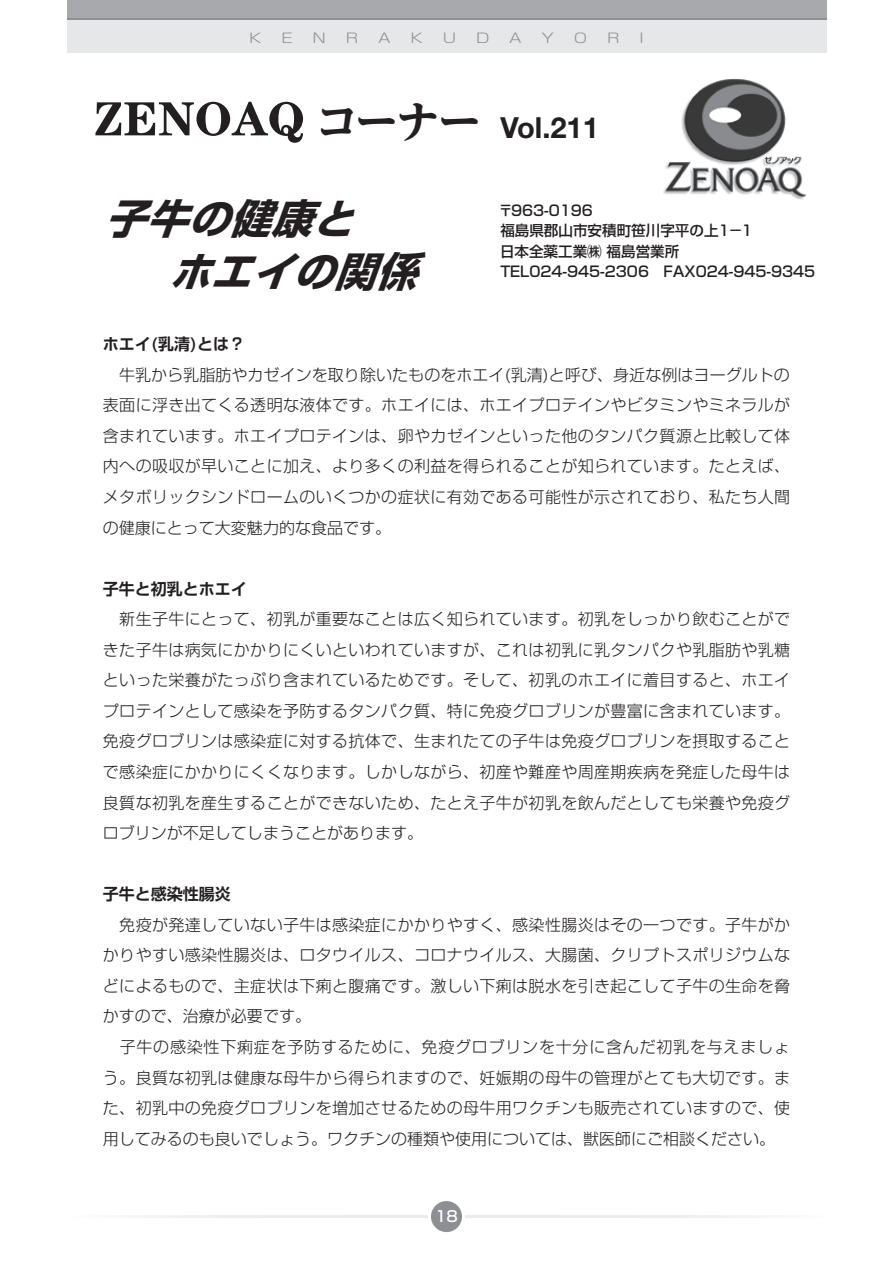
<style>
.page{position:relative;width:893px;height:1263px;background:#fff}
.page>*{position:absolute;margin:0;border:0;box-sizing:border-box;transform-origin:0 0}
.t1{font:800 43.65px "UD Reimin Pr 6 N";color:#231f20}
.t2{font:italic 700 40.8px/52.3px "Shin Go Pr 6 N";color:#231f20}
.t3{font:700 29.1px "Helvetica Neue LT Std";color:#231f20}
.t4{font:300 16.05px/30.6px "Shin Go Pr 6 N";letter-spacing:.025em;color:#231f20;text-align:justify}
.t5{font:700 16.05px "Shin Go Pr 6 N De";color:#231f20}
.t6{font:500 15px "Shin Go Pr 6 N";color:#fff}
.t7{font:500 14.55px/20.4px "Shin Go Pr 6 N";color:#231f20}
.t8{font:300 13.2px "Shin Go Pro";color:#8d8f92;scale:1.25 1}
</style>
<div class="page">
<div style="left:429px;top:1199px;width:34px;height:34px;background:#8d8f92;border-radius:50%"></div>
<div style="left:428px;top:1198px;width:37px;height:37px;border:3px solid #fff;border-radius:50%"></div>
<div style="left:67px;top:0;width:759px;height:52px;background:#e6e7e9"></div>
<div style="left:67px;top:0;width:759px;height:20px;background:#a8a9ad"></div>
<hr style="left:67px;top:18px;width:759px;height:2px;background:#8d8f92">
<img style="left:663px;top:79px;width:144px;height:121px">
<svg style="left:95px;top:102px;width:208px;height:41px"></svg>
<p class="t8" style="left:249px;top:27px;width:12px">K</p>
<p class="t8" style="left:281px;top:27px;width:11px">E</p>
<p class="t8" style="left:313px;top:27px;width:12px">N</p>
<p class="t8" style="left:346px;top:27px;width:12px">R</p>
<p class="t8" style="left:378px;top:27px;width:12px">A</p>
<p class="t8" style="left:410px;top:27px;width:12px">K</p>
<p class="t8" style="left:443px;top:27px;width:12px">U</p>
<p class="t8" style="left:476px;top:27px;width:12px">D</p>
<p class="t8" style="left:509px;top:27px;width:12px">A</p>
<p class="t8" style="left:542px;top:27px;width:12px">Y</p>
<p class="t8" style="left:574px;top:27px;width:12px">O</p>
<p class="t8" style="left:607px;top:27px;width:12px">R</p>
<p class="t8" style="left:639px;top:27px;width:5px">I</p>
<h1 class="t1" style="left:315px;top:85px;width:168px">コーナー</h1>
<h3 class="t3" style="left:500px;top:110px;width:100px">Vol.211</h3>
<h2 class="t2" style="left:169px;top:192px;width:272px;text-indent:-64px">子牛の健康とホエイの関係</h2>
<p class="t7" style="left:498px;top:199px;width:318px">〒963-0196<br>福島県郡山市安積町笹川字平の上1－1<br>日本全薬工業㈱福島営業所<br>TEL024-945-2306　FAX024-945-9345</p>
<p class="t5" style="left:103px;top:331px;width:144px">ホエイ(乳清)とは?</p>
<p class="t4" style="left:103px;top:358px;width:689px">　牛乳から乳脂肪やカゼインを取り除いたものをホエイ(乳清)と呼び、身近な例はヨーグルトの表面に浮き出てくる透明な液体です。ホエイには、ホエイプロテインやビタミンやミネラルが含まれています。ホエイプロテインは、卵やカゼインといった他のタンパク質源と比較して体内への吸収が早いことに加え、より多くの利益を得られることが知られています。たとえば、メタボリックシンドロームのいくつかの症状に有効である可能性が示されており、私たち人間の健康にとって大変魅力的な食品です。</p>
<p class="t5" style="left:103px;top:575px;width:146px">子牛と初乳とホエイ</p>
<p class="t4" style="left:103px;top:602px;width:689px">　新生子牛にとって、初乳が重要なことは広く知られています。初乳をしっかり飲むことができた子牛は病気にかかりにくいといわれていますが、これは初乳に乳タンパクや乳脂肪や乳糖といった栄養がたっぷり含まれているためです。そして、初乳のホエイに着目すると、ホエイプロテインとして感染を予防するタンパク質、特に免疫グロブリンが豊富に含まれています。免疫グロブリンは感染症に対する抗体で、生まれたての子牛は免疫グロブリンを摂取することで感染症にかかりにくくなります。しかしながら、初産や難産や周産期疾病を発症した母牛は良質な初乳を産生することができないため、たとえ子牛が初乳を飲んだとしても栄養や免疫グロブリンが不足してしまうことがあります。</p>
<p class="t5" style="left:103px;top:881px;width:130px">子牛と感染性腸炎</p>
<p class="t4" style="left:103px;top:908px;width:689px;text-align:left">　免疫が発達していない子牛は感染症にかかりやすく、感染性腸炎はその一つです。子牛がかかりやすい感染性腸炎は、ロタウイルス、コロナウイルス、大腸菌、クリプトスポリジウムなどによるもので、主症状は下痢と腹痛です。激しい下痢は脱水を引き起こして子牛の生命を脅かすので、治療が必要です。<br>　子牛の感染性下痢症を予防するために、免疫グロブリンを十分に含んだ初乳を与えましょう。良質な初乳は健康な母牛から得られますので、妊娠期の母牛の管理がとても大切です。また、初乳中の免疫グロブリンを増加させるための母牛用ワクチンも販売されていますので、使用してみるのも良いでしょう。ワクチンの種類や使用については、獣医師にご相談ください。</p>
<p class="t6" style="left:435px;top:1204px;width:24px">18</p>
</div>
